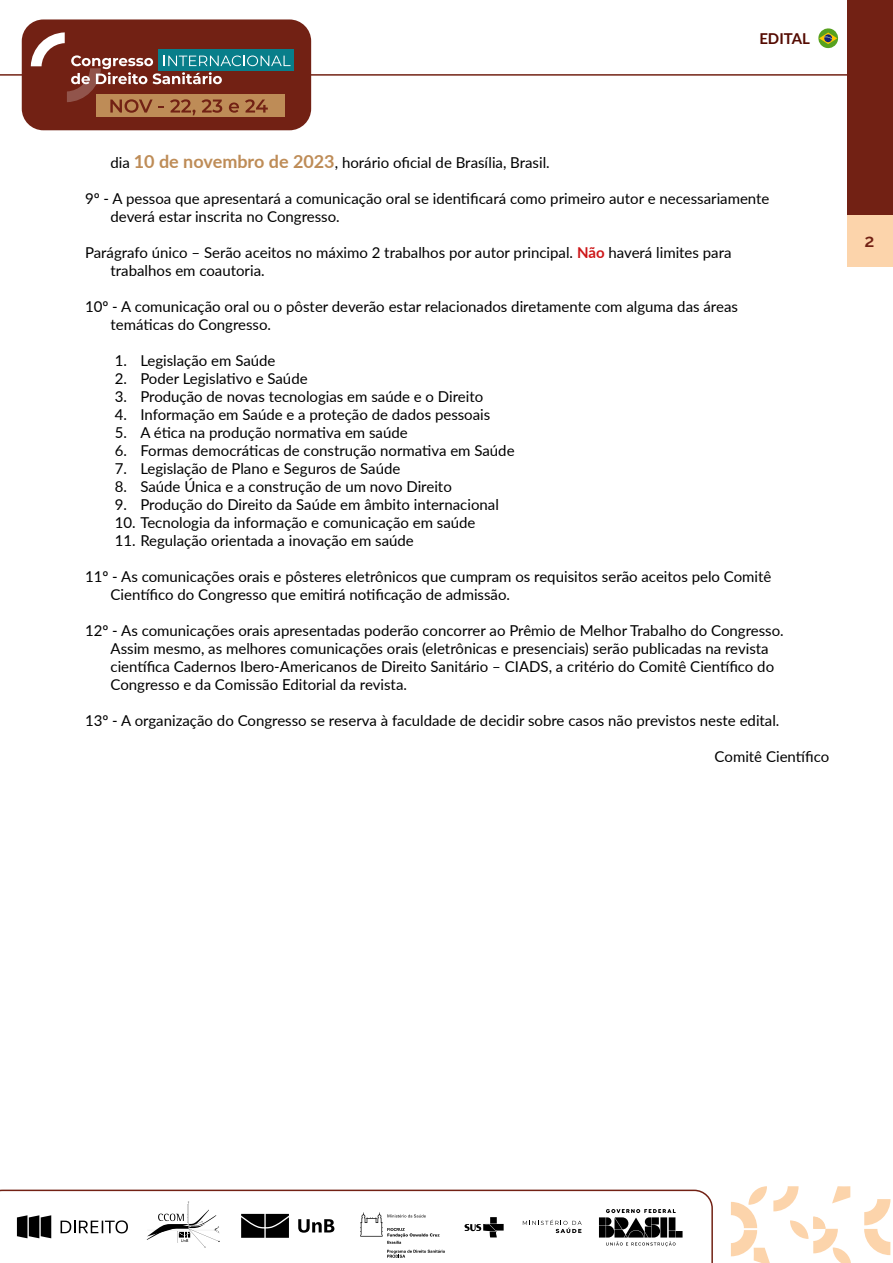
<style>
.page{position:relative;width:893px;height:1263px;background:#fff}
.page>*{position:absolute;margin:0;border:0;box-sizing:border-box;transform-origin:0 0}
.t1{font:600 18px "Raleway";color:#722114}
.t2{font:15px/18px "Lato";color:#000}
.t3{font:700 15px "Lato";color:#540a00}
.s1{font-weight:700;font-size:18px;color:#be8c57}
.s2{font-weight:700;color:#cd1719}
</style>
<div class="page">
<hr style="left:0;top:74px;width:893px;height:2px;background:#722114">
<div style="left:22px;top:19px;width:289px;height:111px;background:#722114;border-radius:22px"></div>
<div style="left:158px;top:50px;width:136px;height:21px;background:#087e8a"></div>
<div style="left:96px;top:95px;width:189px;height:22px;background:#be8c57"></div>
<svg style="left:31px;top:32px;width:259px;height:83px"></svg>
<svg style="left:864px;top:1199px;width:26px;height:56px"></svg>
<svg style="left:731px;top:1186px;width:120px;height:77px"></svg>
<svg style="left:0;top:1189px;width:713px;height:74px"></svg>
<svg style="left:464px;top:1217px;width:40px;height:20px"></svg>
<svg style="left:523px;top:1220px;width:59px;height:13px"></svg>
<svg style="left:599px;top:1209px;width:83px;height:37px"></svg>
<svg style="left:298px;top:1219px;width:36px;height:14px"></svg>
<svg style="left:241px;top:1214px;width:48px;height:24px"></svg>
<svg style="left:387px;top:1250px;width:58px;height:8px"></svg>
<svg style="left:360px;top:1212px;width:79px;height:32px"></svg>
<svg style="left:147px;top:1201px;width:73px;height:47px"></svg>
<svg style="left:17px;top:1215px;width:34px;height:23px"></svg>
<svg style="left:61px;top:1220px;width:67px;height:13px"></svg>
<div style="left:848px;top:1px;width:45px;height:266px;background:#722114"></div>
<div style="left:848px;top:215px;width:45px;height:52px;background:#fcd4ab"></div>
<svg style="left:818px;top:28px;width:21px;height:21px"></svg>
<p class="t3" style="left:759px;top:27px;width:52px">EDITAL</p>
<p class="t2" style="left:111px;top:152px;width:441px">dia <span class="s1">10 de novembro de 2023</span>, horário oficial de Brasília, Brasil.</p>
<p class="t2" style="left:111px;top:188px;width:660px;text-indent:-26px">9º - A pessoa que apresentará a comunicação oral se identificará como primeiro autor e necessariamente deverá estar inscrita no Congresso.</p>
<p class="t2" style="left:111px;top:242px;width:622px;text-indent:-26px">Parágrafo único – Serão aceitos no máximo 2 trabalhos por autor principal. <span class="s2">Não</span> haverá limites para trabalhos em coautoria.</p>
<p class="t2" style="left:111px;top:296px;width:629px;text-indent:-26px">10º - A comunicação oral ou o pôster deverão estar relacionados diretamente com alguma das áreas temáticas do Congresso.</p>
<p class="t2" style="left:115px;top:350px;width:162px">1. Legislação em Saúde</p>
<p class="t2" style="left:115px;top:368px;width:194px">2. Poder Legislativo e Saúde</p>
<p class="t2" style="left:115px;top:386px;width:370px">3. Produção de novas tecnologias em saúde e o Direito</p>
<p class="t2" style="left:115px;top:404px;width:377px">4. Informação em Saúde e a proteção de dados pessoais</p>
<p class="t2" style="left:115px;top:422px;width:294px">5. A ética na produção normativa em saúde</p>
<p class="t2" style="left:115px;top:440px;width:401px">6. Formas democráticas de construção normativa em Saúde</p>
<p class="t2" style="left:115px;top:458px;width:287px">7. Legislação de Plano e Seguros de Saúde</p>
<p class="t2" style="left:115px;top:476px;width:338px">8. Saúde Única e a construção de um novo Direito</p>
<p class="t2" style="left:115px;top:494px;width:386px">9. Produção do Direito da Saúde em âmbito internacional</p>
<p class="t2" style="left:115px;top:512px;width:362px">10. Tecnologia da informação e comunicação em saúde</p>
<p class="t2" style="left:115px;top:530px;width:301px">11. Regulação orientada a inovação em saúde</p>
<p class="t2" style="left:111px;top:566px;width:662px;text-indent:-26px">11º - As comunicações orais e pôsteres eletrônicos que cumpram os requisitos serão aceitos pelo Comitê<br>Científico do Congresso que emitirá notificação de admissão.</p>
<p class="t2" style="left:111px;top:620px;width:675px;text-indent:-26px">12º - As comunicações orais apresentadas poderão concorrer ao Prêmio de Melhor Trabalho do Congresso.<br>Assim mesmo, as melhores comunicações orais (eletrônicas e presenciais) serão publicadas na revista científica Cadernos Ibero-Americanos de Direito Sanitário – CIADS, a critério do Comitê Científico do Congresso e da Comissão Editorial da revista.</p>
<p class="t2" style="left:85px;top:710px;width:696px">13º - A organização do Congresso se reserva à faculdade de decidir sobre casos não previstos neste edital.</p>
<p class="t2" style="left:715px;top:746px;width:116px">Comitê Científico</p>
<p class="t1" style="left:865px;top:230px;width:12px">2</p>
</div>
